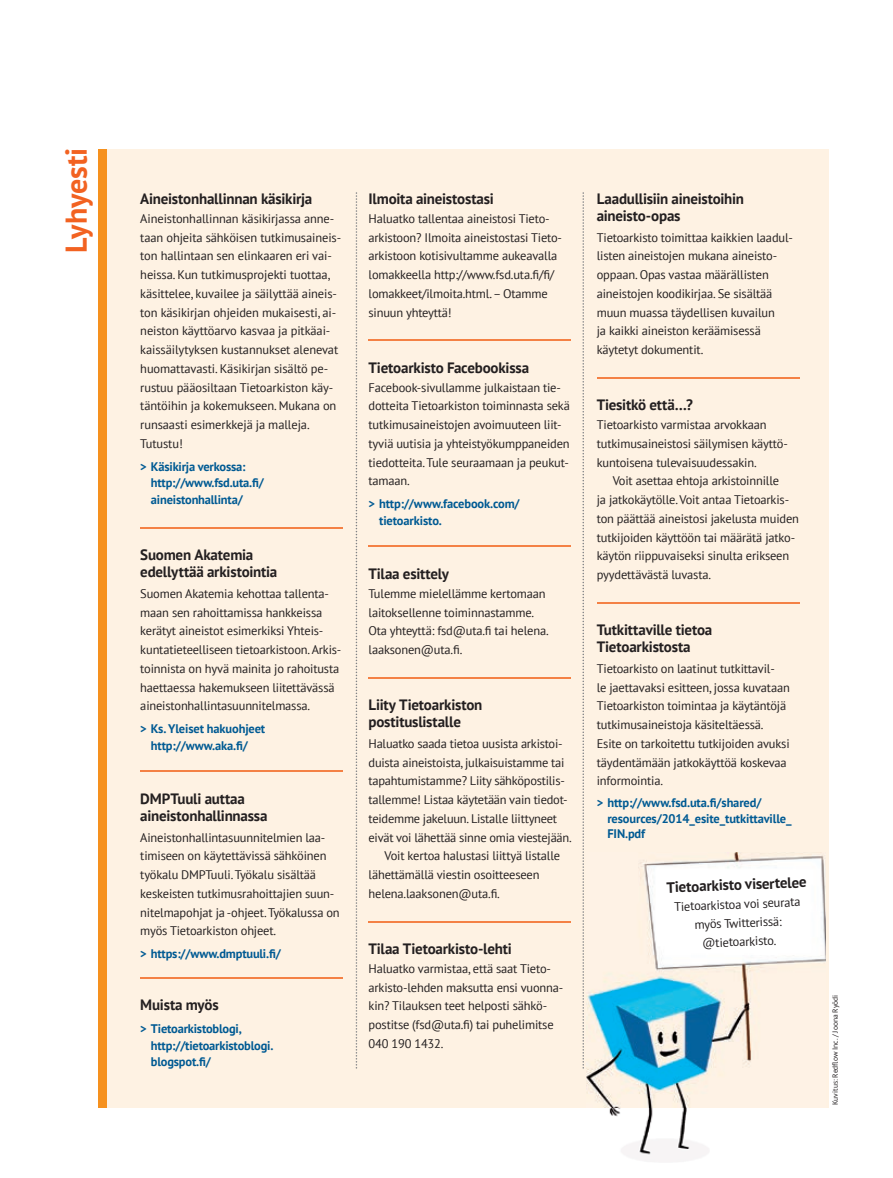
<style>
.page{position:relative;width:893px;height:1178px;background:#fff}
.page>*{position:absolute;margin:0;border:0;box-sizing:border-box;transform-origin:0 0}
.t1{font:700 30px "PT Sans";letter-spacing:-.005em;color:#f26221}
.t2{font:700 15px/16.5px "PT Sans";letter-spacing:-.015em;color:#231f20}
.t3{font:12.45px/18.8px "PT Sans";letter-spacing:-.015em;color:#231f20}
.t4{font:700 12.45px/16.5px "PT Sans";letter-spacing:-.015em;color:#005a93}
.t5{font:7.5px "PT Sans";color:#231f20}
</style>
<div class="page">
<div style="left:106px;top:149px;width:723px;height:959px;background:#fef2e3"></div>
<hr style="left:140px;top:527px;width:203px;height:1px;background:#f48145">
<hr style="left:140px;top:771px;width:203px;height:1px;background:#f48145">
<hr style="left:140px;top:977px;width:203px;height:1px;background:#f48145">
<hr style="left:369px;top:339px;width:202px;height:2px;background:#f48145">
<hr style="left:369px;top:546px;width:202px;height:1px;background:#f48145">
<hr style="left:369px;top:677px;width:202px;height:1px;background:#f48145">
<hr style="left:369px;top:921px;width:202px;height:1px;background:#f48145">
<hr style="left:597px;top:377px;width:202px;height:1px;background:#f48145">
<hr style="left:597px;top:602px;width:202px;height:1px;background:#f48145">
<svg style="left:356px;top:192px;width:1px;height:876px"></svg>
<svg style="left:582px;top:192px;width:2px;height:876px"></svg>
<img style="left:587px;top:852px;width:239px;height:310px">
<div style="left:98px;top:149px;width:8px;height:959px;background:#f6911e"></div>
<h1 class="t1" style="left:57px;top:253px;width:107px;rotate:-90deg">Lyhyesti</h1>
<p class="t2" style="left:140px;top:190px;width:173px">Aineistonhallinnan käsikirja</p>
<p class="t3" style="left:140px;top:209px;width:202px">Aineistonhallinnan käsikirjassa anne&shy;taan ohjeita sähköisen tutkimusaineis&shy;ton hallintaan sen elinkaaren eri vai&shy;heissa. Kun tutkimusprojekti tuottaa, käsittelee, kuvailee ja säilyttää aineis&shy;ton käsikirjan ohjeiden mukaisesti, ai&shy;neiston käyttöarvo kasvaa ja pitkäai&shy;kaissäilytyksen kustannukset alenevat huomattavasti. Käsikirjan sisältö pe&shy;rustuu pääosiltaan Tietoarkiston käy&shy;täntöihin ja kokemukseen. Mukana on runsaasti esimerkkejä ja malleja.<br>Tutustu!</p>
<p class="t4" style="left:151px;top:458px;width:115px;text-indent:-11px">&gt; Käsikirja verkossa: http://www.fsd.uta.fi/ aineistonhallinta/</p>
<p class="t2" style="left:140px;top:546px;width:138px">Suomen Akatemia edellyttää arkistointia</p>
<p class="t3" style="left:140px;top:584px;width:203px">Suomen Akatemia kehottaa tallenta&shy;maan sen rahoittamissa hankkeissa kerätyt aineistot esimerkiksi Yhteis&shy;kuntatieteelliseen tietoarkistoon. Arkis&shy;toinnista on hyvä mainita jo rahoitusta haettaessa hakemukseen liitettävässä aineistonhallintasuunnitelmassa.</p>
<p class="t4" style="left:140px;top:720px;width:127px;text-align:center">&gt; Ks. Yleiset hakuohjeet http://www.aka.fi/</p>
<p class="t2" style="left:140px;top:790px;width:129px">DMPTuuli auttaa aineistonhallinnassa</p>
<p class="t3" style="left:140px;top:827px;width:201px">Aineistonhallintasuunnitelmien laa&shy;timiseen on käytettävissä sähköinen työkalu DMPTuuli. Työkalu sisältää keskeisten tutkimusrahoittajien suun&shy;nitelmapohjat ja -ohjeet. Työkalussa on myös Tietoarkiston ohjeet.</p>
<p class="t4" style="left:140px;top:945px;width:142px">&gt; https://www.dmptuuli.fi/</p>
<p class="t2" style="left:140px;top:996px;width:80px">Muista myös</p>
<p class="t4" style="left:151px;top:1020px;width:124px;text-indent:-11px">&gt; Tietoarkistoblogi, http://tietoarkistoblogi. blogspot.fi/</p>
<p class="t2" style="left:369px;top:190px;width:127px">Ilmoita aineistostasi</p>
<p class="t3" style="left:369px;top:209px;width:195px">Haluatko tallentaa aineistosi Tieto&shy;arkistoon? Ilmoita aineistostasi Tieto&shy;arkistoon kotisivultamme aukeavalla lomakkeella http://www.fsd.uta.fi/fi/ lomakkeet/ilmoita.html. – Otamme sinuun yhteyttä!</p>
<p class="t2" style="left:369px;top:359px;width:162px">Tietoarkisto Facebookissa</p>
<p class="t3" style="left:369px;top:377px;width:203px">Facebook-sivullamme julkaistaan tie&shy;dotteita Tietoarkiston toiminnasta sekä tutkimusaineistojen avoimuuteen liit&shy;tyviä uutisia ja yhteistyökumppaneiden tiedotteita. Tule seuraamaan ja peukut&shy;tamaan.</p>
<p class="t4" style="left:379px;top:495px;width:142px;text-indent:-11px">&gt; http://www.facebook.com/ tietoarkisto.</p>
<p class="t2" style="left:369px;top:565px;width:82px">Tilaa esittely</p>
<p class="t3" style="left:369px;top:584px;width:182px">Tulemme mielellämme kertomaan laitoksellenne toiminnastamme.<br>Ota yhteyttä: fsd@uta.fi tai helena. laaksonen@uta.fi.</p>
<p class="t2" style="left:369px;top:696px;width:115px">Liity Tietoarkiston postituslistalle</p>
<p class="t3" style="left:369px;top:734px;width:196px">Haluatko saada tietoa uusista arkistoi-</p>
<p class="t3" style="left:369px;top:752px;width:197px">duista aineistoista, julkaisuistamme tai</p>
<p class="t3" style="left:369px;top:771px;width:198px">tapahtumistamme? Liity sähköpostilis-</p>
<p class="t3" style="left:369px;top:790px;width:201px">tallemme! Listaa käytetään vain tiedot-</p>
<p class="t3" style="left:369px;top:809px;width:190px">teidemme jakeluun. Listalle liittyneet</p>
<p class="t3" style="left:369px;top:827px;width:205px">eivät voi lähettää sinne omia viestejään.</p>
<p class="t3" style="left:385px;top:846px;width:177px">Voit kertoa halustasi liittyä listalle</p>
<p class="t3" style="left:369px;top:865px;width:172px">lähettämällä viestin osoitteeseen</p>
<p class="t3" style="left:369px;top:884px;width:133px">helena.laaksonen@uta.fi.</p>
<p class="t2" style="left:369px;top:940px;width:145px">Tilaa Tietoarkisto-lehti</p>
<p class="t3" style="left:369px;top:959px;width:196px">Haluatko varmistaa, että saat Tieto&shy;arkisto-lehden maksutta ensi vuonna&shy;kin? Tilauksen teet helposti sähkö&shy;postitse (fsd@uta.fi) tai puhelimitse 040 190 1432.</p>
<p class="t2" style="left:597px;top:190px;width:149px">Laadullisiin aineistoihin aineisto-opas</p>
<p class="t3" style="left:597px;top:227px;width:198px">Tietoarkisto toimittaa kaikkien laadul&shy;listen aineistojen mukana aineisto&shy;oppaan. Opas vastaa määrällisten aineistojen koodikirjaa. Se sisältää muun muassa täydellisen kuvailun<br>ja kaikki aineiston keräämisessä käytetyt dokumentit.</p>
<p class="t2" style="left:597px;top:396px;width:98px">Tiesitkö että…?</p>
<p class="t3" style="left:597px;top:415px;width:193px">Tietoarkisto varmistaa arvokkaan tutkimusaineistosi säilymisen käyttö&shy;kuntoisena tulevaisuudessakin.</p>
<p class="t3" style="left:597px;top:471px;width:204px;text-indent:16px">Voit asettaa ehtoja arkistoinnille<br>ja jatkokäytölle. Voit antaa Tietoarkis&shy;ton päättää aineistosi jakelusta muiden tutkijoiden käyttöön tai määrätä jatko&shy;käytön riippuvaiseksi sinulta erikseen pyydettävästä luvasta.</p>
<p class="t2" style="left:597px;top:621px;width:117px">Tutkittaville tietoa<br>Tietoarkistosta</p>
<p class="t3" style="left:597px;top:659px;width:195px">Tietoarkisto on laatinut tutkittavil-<br>le jaettavaksi esitteen, jossa kuvataan Tietoarkiston toimintaa ja käytäntöjä tutkimusaineistoja käsiteltäessä.<br>Esite on tarkoitettu tutkijoiden avuksi täydentämään jatkokäyttöä koskevaa informointia.</p>
<p class="t4" style="left:607px;top:794px;width:186px;line-height:15.8px;text-indent:-11px">&gt; http://www.fsd.uta.fi/shared/ resources/2014_esite_tutkittaville_<br>FIN.pdf</p>
<p class="t2" style="left:666px;top:878px;width:141px;rotate:-2deg">Tietoarkisto visertelee</p>
<p class="t3" style="left:674px;top:897px;width:128px;text-align:center;rotate:-2deg">Tietoarkistoa voi seurata myös Twitterissä: @tietoarkisto.</p>
<p class="t5" style="left:830px;top:1105px;width:112px;rotate:-90deg">Kuvitus: Redflow Inc. / Joona Ryödi</p>
</div>
